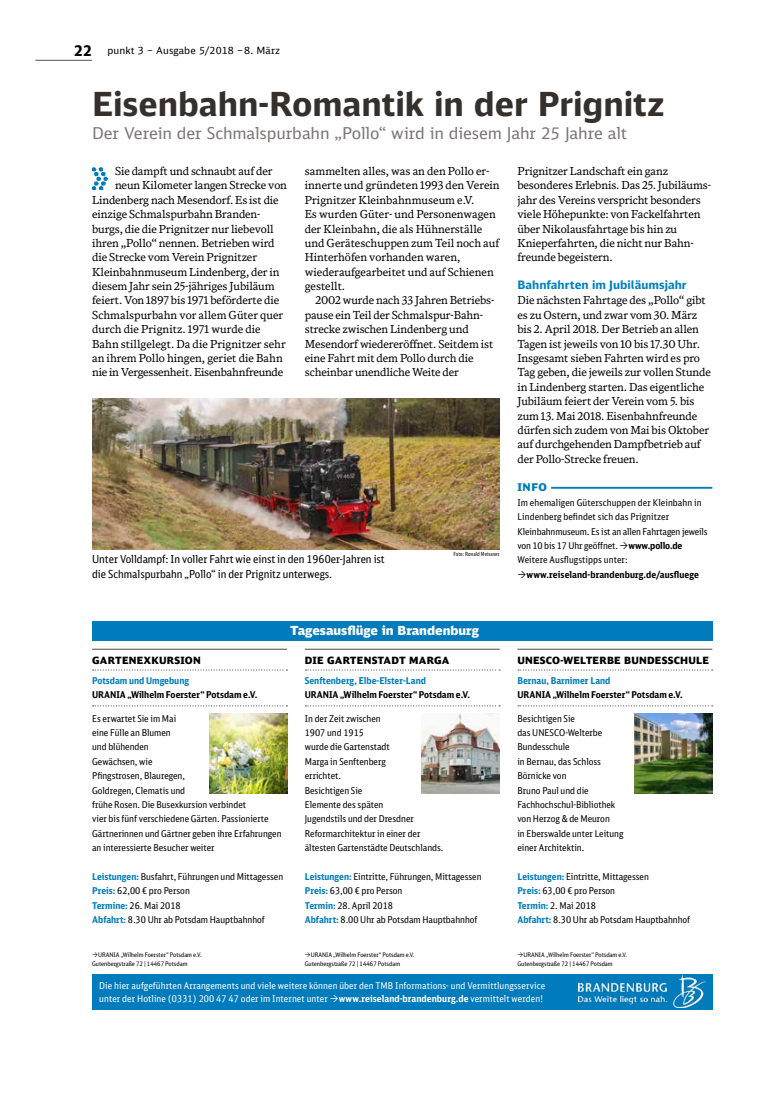
<style>
.page{position:relative;width:762px;height:1117px;background:#fff}
.page>*{position:absolute;margin:0;border:0;box-sizing:border-box;transform-origin:0 0}
.t1{font:700 33.12px "DB Sans Alternate";letter-spacing:-.005em;color:#36302d}
.t2{font:16.25px "DB Sans";letter-spacing:-.01em;color:#7b7674}
.t3{font:900 12.5px "DB Sans";color:#fff}
.t4{font:700 11.62px "DB Sans Alternate";letter-spacing:.005em;color:#0082c0}
.t5{font:11px/14.4px "DB News";letter-spacing:-.01em;color:#000}
.t6{font:11px/14.4px "DB Sans Cond";color:#000}
.t7{font:900 10.62px "DB Sans";color:#007bbb}
.t8{font:900 10px "DB Sans";letter-spacing:.02em;color:#000}
.t9{font:10px "DB Sans";letter-spacing:.01em;color:#000}
.t10{font:9.38px/14.4px "DB Sans Cond";color:#000}
.t11{font:700 9.38px/14.4px "DB Sans Cond";color:#000}
.t12{font:9.38px/12.5px "DB Sans Cond";letter-spacing:.01em;color:#fff}
.t13{font:6.25px/8.8px "DB Sans Cond";color:#000}
.t14{font:5.62px "DB Sans Comp";letter-spacing:.01em;color:#000}
.s1{font-weight:700;font-size:15px}
.s2{font-weight:700}
.s3{color:#007bbb}
.s4{font-weight:700;color:#007bbb}
</style>
<div class="page">
<hr style="left:35px;top:60px;width:57px;height:1px;background:#5a534f">
<div style="left:92px;top:620px;width:620px;height:20px;background:#007bbb"></div>
<div style="left:92px;top:973px;width:620px;height:36px;background:#007bbb"></div>
<img style="left:579px;top:974px;width:127px;height:32px">
<hr style="left:92px;top:648px;width:195px;height:1px;background:#716c69">
<svg style="left:93px;top:669px;width:194px;height:1px"></svg>
<svg style="left:93px;top:705px;width:194px;height:1px"></svg>
<hr style="left:305px;top:648px;width:195px;height:1px;background:#716c69">
<svg style="left:305px;top:669px;width:195px;height:1px"></svg>
<svg style="left:305px;top:705px;width:195px;height:1px"></svg>
<hr style="left:517px;top:648px;width:195px;height:1px;background:#716c69">
<svg style="left:518px;top:669px;width:195px;height:1px"></svg>
<svg style="left:518px;top:705px;width:195px;height:1px"></svg>
<img style="left:209px;top:713px;width:78px;height:80px">
<img style="left:422px;top:713px;width:78px;height:80px">
<img style="left:634px;top:713px;width:78px;height:80px">
<hr style="left:551px;top:486px;width:161px;height:2px;background:#007bbb">
<img style="left:92px;top:167px;width:16px;height:22px">
<img style="left:92px;top:398px;width:408px;height:151px">
<p class="t9" style="left:74px;top:44px;width:208px"><span class="s1">22</span> punkt 3 – Ausgabe 5/2018 – 8. März</p>
<p class="t1" style="left:92px;top:83px;width:574px">Eisenbahn-Romantik in der Prignitz</p>
<p class="t2" style="left:92px;top:123px;width:536px">Der Verein der Schmalspurbahn „Pollo“ wird in diesem Jahr 25 Jahre alt</p>
<p class="t5" style="left:115px;top:164px;width:159px">Sie dampft und schnaubt auf der</p>
<p class="t5" style="left:115px;top:178px;width:174px">neun Kilometer langen Strecke von</p>
<p class="t5" style="left:92px;top:192px;width:188px">Lindenberg nach Mesendorf. Es ist die</p>
<p class="t5" style="left:92px;top:207px;width:170px">einzige Schmalspurbahn Branden-</p>
<p class="t5" style="left:92px;top:221px;width:183px">burgs, die die Prignitzer nur liebevoll</p>
<p class="t5" style="left:92px;top:235px;width:184px">ihren „Pollo“ nennen. Betrieben wird</p>
<p class="t5" style="left:92px;top:250px;width:166px">die Strecke vom Verein Prignitzer</p>
<p class="t5" style="left:92px;top:264px;width:189px">Kleinbahnmuseum Lindenberg, der in</p>
<p class="t5" style="left:92px;top:279px;width:184px">diesem Jahr sein 25-jähriges Jubiläum</p>
<p class="t5" style="left:92px;top:293px;width:188px">feiert. Von 1897 bis 1971 beförderte die</p>
<p class="t5" style="left:92px;top:307px;width:193px">Schmalspurbahn vor allem Güter quer</p>
<p class="t5" style="left:92px;top:322px;width:170px">durch die Prignitz. 1971 wurde die</p>
<p class="t5" style="left:92px;top:336px;width:195px">Bahn stillgelegt. Da die Prignitzer sehr</p>
<p class="t5" style="left:92px;top:350px;width:192px">an ihrem Pollo hingen, geriet die Bahn</p>
<p class="t5" style="left:92px;top:365px;width:193px">nie in Vergessenheit. Eisenbahnfreunde</p>
<p class="t5" style="left:517px;top:164px;width:195px">Prignitzer Landschaft ein ganz besonderes Erlebnis. Das 25. Jubiläums&shy;jahr des Vereins verspricht besonders viele Höhepunkte: von Fackelfahrten über Nikolausfahrtage bis hin zu Knieperfahrten, die nicht nur Bahn&shy;freunde begeistern.</p>
<p class="t4" style="left:517px;top:277px;width:171px">Bahnfahrten im Jubiläumsjahr</p>
<p class="t5" style="left:517px;top:293px;width:195px">Die nächsten Fahrtage des „Pollo“ gibt es zu Ostern, und zwar vom 30. März bis 2. April 2018. Der Betrieb an allen Tagen ist jeweils von 10 bis 17.30 Uhr.<br>Insgesamt sieben Fahrten wird es pro Tag geben, die jeweils zur vollen Stunde in Lindenberg starten. Das eigentliche Jubiläum feiert der Verein vom 5. bis zum 13. Mai 2018. Eisenbahnfreunde dürfen sich zudem von Mai bis Oktober auf durchgehenden Dampfbetrieb auf der Pollo-Strecke freuen.</p>
<p class="t7" style="left:517px;top:480px;width:31px">INFO</p>
<p class="t10" style="left:517px;top:495px;width:186px">Im ehemaligen Güterschuppen der Kleinbahn in</p>
<p class="t10" style="left:517px;top:509px;width:153px">Lindenberg befindet sich das Prignitzer</p>
<p class="t10" style="left:517px;top:523px;width:192px">Kleinbahnmuseum. Es ist an allen Fahrtagen jeweils</p>
<p class="t10" style="left:517px;top:538px;width:166px">von 10 bis 17 Uhr geöffnet. <span class="s2">www.pollo.de</span></p>
<p class="t10" style="left:517px;top:552px;width:112px">Weitere Ausflugstipps unter:</p>
<p class="t11" style="left:526px;top:566px;width:174px">www.reiseland-brandenburg.de/ausfluege</p>
<p class="t5" style="left:305px;top:164px;width:186px">sammelten alles, was an den Pollo er-</p>
<p class="t5" style="left:305px;top:178px;width:196px">innerte und gründeten 1993 den Verein</p>
<p class="t5" style="left:305px;top:192px;width:171px">Prignitzer Kleinbahnmuseum e.V.</p>
<p class="t5" style="left:305px;top:207px;width:192px">Es wurden Güter- und Personenwagen</p>
<p class="t5" style="left:305px;top:221px;width:179px">der Kleinbahn, die als Hühnerställe</p>
<p class="t5" style="left:305px;top:235px;width:196px">und Geräteschuppen zum Teil noch auf</p>
<p class="t5" style="left:305px;top:250px;width:157px">Hinterhöfen vorhanden waren,</p>
<p class="t5" style="left:305px;top:264px;width:190px">wiederaufgearbeitet und auf Schienen</p>
<p class="t5" style="left:305px;top:279px;width:42px">gestellt.</p>
<p class="t5" style="left:315px;top:293px;width:181px">2002 wurde nach 33 Jahren Betriebs-</p>
<p class="t5" style="left:305px;top:307px;width:180px">pause ein Teil der Schmalspur-Bahn-</p>
<p class="t5" style="left:305px;top:322px;width:165px">strecke zwischen Lindenberg und</p>
<p class="t5" style="left:305px;top:336px;width:190px">Mesendorf wiedereröffnet. Seitdem ist</p>
<p class="t5" style="left:305px;top:350px;width:170px">eine Fahrt mit dem Pollo durch die</p>
<p class="t5" style="left:305px;top:365px;width:156px">scheinbar unendliche Weite der</p>
<p class="t14" style="left:453px;top:550px;width:48px">Foto: Ronald Meissner</p>
<p class="t6" style="left:92px;top:552px;width:294px">Unter Volldampf: In voller Fahrt wie einst in den 1960er-Jahren ist die Schmalspurbahn „Pollo“ in der Prignitz unterwegs.</p>
<p class="t3" style="left:290px;top:622px;width:190px">Tagesausflüge in Brandenburg</p>
<p class="t8" style="left:92px;top:654px;width:110px">GARTENEXKURSION</p>
<p class="t11" style="left:92px;top:672px;width:167px"><span class="s3">Potsdam und Umgebung<br></span>URANIA „Wilhelm Foerster“ Potsdam e.V.</p>
<p class="t10" style="left:92px;top:710px;width:191px">Es erwartet Sie im Mai<br>eine Fülle an Blumen<br>und blühenden<br>Gewächsen, wie<br>Pfingstrosen, Blauregen,<br>Goldregen, Clematis und<br>frühe Rosen. Die Busexkursion verbindet<br>vier bis fünf verschiedene Gärten. Passionierte<br>Gärtnerinnen und Gärtner geben ihre Erfahrungen an interessierte Besucher weiter</p>
<p class="t10" style="left:92px;top:868px;width:192px"><span class="s4">Leistungen:</span> Busfahrt, Führungen und Mittagessen <span class="s4">Preis:</span> 62,00 € pro Person<br><span class="s4">Termine:</span> 26. Mai 2018<br><span class="s4">Abfahrt:</span> 8.30 Uhr ab Potsdam Hauptbahnhof</p>
<p class="t13" style="left:92px;top:949px;width:111px;text-indent:6px">URANIA „Wilhelm Foerster“ Potsdam e.V.<br>Gutenbergstraße 72 | 14467 Potsdam</p>
<p class="t8" style="left:305px;top:654px;width:146px">DIE GARTENSTADT MARGA</p>
<p class="t11" style="left:305px;top:672px;width:167px"><span class="s3">Senftenberg, Elbe-Elster-Land<br></span>URANIA „Wilhelm Foerster“ Potsdam e.V.</p>
<p class="t10" style="left:305px;top:710px;width:140px">In der Zeit zwischen<br>1907 und 1915<br>wurde die Gartenstadt<br>Marga in Senftenberg<br>errichtet.<br>Besichtigen Sie<br>Elemente des späten<br>Jugendstils und der Dresdner<br>Reformarchitektur in einer der ältesten Gartenstädte Deutschlands.</p>
<p class="t10" style="left:305px;top:868px;width:178px"><span class="s4">Leistungen:</span> Eintritte, Führungen, Mittagessen <span class="s4">Preis:</span> 63,00 € pro Person<br><span class="s4">Termin:</span> 28. April 2018<br><span class="s4">Abfahrt:</span> 8.00 Uhr ab Potsdam Hauptbahnhof</p>
<p class="t13" style="left:305px;top:949px;width:111px;text-indent:6px">URANIA „Wilhelm Foerster“ Potsdam e.V.<br>Gutenbergstraße 72 | 14467 Potsdam</p>
<p class="t8" style="left:517px;top:654px;width:193px">UNESCO-WELTERBE BUNDESSCHULE</p>
<p class="t11" style="left:517px;top:672px;width:167px"><span class="s3">Bernau, Barnimer Land<br></span>URANIA „Wilhelm Foerster“ Potsdam e.V.</p>
<p class="t10" style="left:517px;top:710px;width:108px">Besichtigen Sie<br>das UNESCO-Welterbe<br>Bundesschule<br>in Bernau, das Schloss<br>Börnicke von<br>Bruno Paul und die<br>Fachhochschul-Bibliothek von Herzog &amp; de Meuron<br>in Eberswalde unter Leitung einer Architektin.</p>
<p class="t10" style="left:517px;top:868px;width:174px"><span class="s4">Leistungen:</span> Eintritte, Mittagessen<br><span class="s4">Preis:</span> 63,00 € pro Person<br><span class="s4">Termin:</span> 2. Mai 2018<br><span class="s4">Abfahrt:</span> 8.30 Uhr ab Potsdam Hauptbahnhof</p>
<p class="t13" style="left:517px;top:949px;width:111px;text-indent:6px">URANIA „Wilhelm Foerster“ Potsdam e.V.<br>Gutenbergstraße 72 | 14467 Potsdam</p>
<p class="t12" style="left:99px;top:978px;width:448px">Die hier aufgeführten Arrangements und viele weitere können über den TMB Informations- und Vermittlungsservice unter der Hotline (0331) 200 47 47 oder im Internet unter <span class="s2">www.reiseland-brandenburg.de</span> vermittelt werden!</p>
</div>
